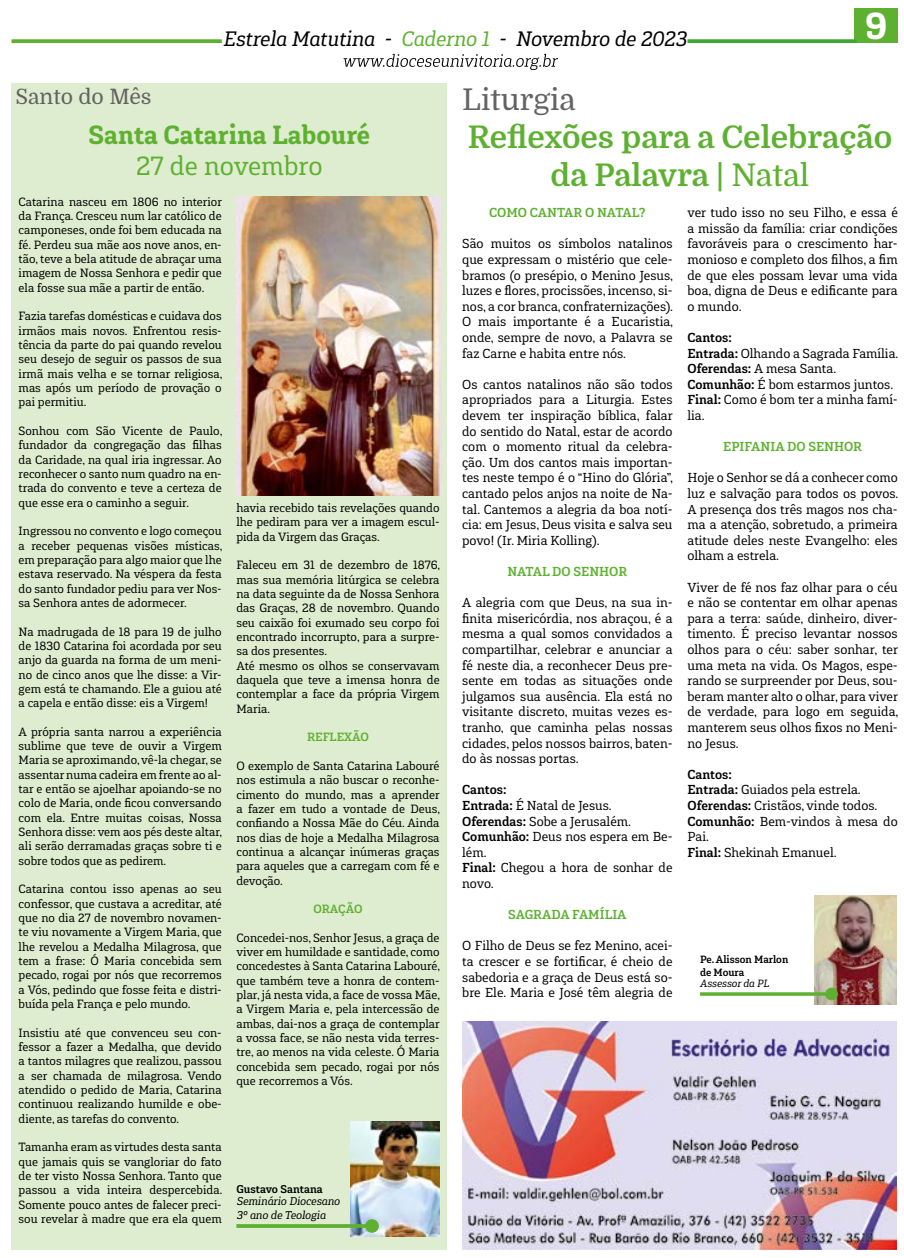
<style>
.page{position:relative;width:904px;height:1258px;background:#fff}
.page>*{position:absolute;margin:0;border:0;box-sizing:border-box;transform-origin:0 0}
.t1{font:900 37.5px "Gaspo Slab";color:#fff}
.t2{font:700 31.25px/37.5px "Domine";color:#5eb130;text-align:center}
.t3{font:30px "Domine";color:#646363}
.t4{font:900 26.25px "Gaspo Slab";color:#5eb130}
.t5{font:26.25px "Gaspo Slab";color:#5eb130}
.t6{font:21.25px "Domine";color:#646363}
.t7{font:italic 20.75px "Gaspo Slab";color:#000}
.t8{font:13px/15.6px "Gaspo Slab";color:#000;text-align:justify}
.t9{font:700 13px "Gaspo Slab";color:#5eb130}
.t10{font:12px/14.4px "Gaspo Slab";color:#000;text-align:justify}
.t11{font:700 12px "Gaspo Slab";color:#5eb130}
.t12{font:italic 11.25px "Gaspo Slab";color:#000}
.t13{font:700 11.25px "Gaspo Slab";color:#000}
.t14{font:700 10.5px/12.6px "Gaspo Slab";color:#000}
.t15{font:italic 10.5px "Gaspo Slab";color:#000}
.s1{color:#5eb130}
.s2{font-weight:400}
.s3{font-weight:700}
</style>
<div class="page">
<svg style="left:343px;top:54px;width:215px;height:16px"></svg>
<div style="left:854px;top:9px;width:43px;height:34px;background:#5eb130"></div>
<svg style="left:12px;top:39px;width:210px;height:4px"></svg>
<svg style="left:687px;top:39px;width:169px;height:4px"></svg>
<img style="left:462px;top:1021px;width:434px;height:228px">
<img style="left:814px;top:896px;width:82px;height:108px">
<svg style="left:700px;top:992px;width:125px;height:4px"></svg>
<div style="left:825px;top:988px;width:12px;height:12px;background:#5eb130;border-radius:50%"></div>
<div style="left:12px;top:83px;width:435px;height:1166px;background:#deeccf"></div>
<img style="left:350px;top:1121px;width:89px;height:115px">
<svg style="left:236px;top:1224px;width:129px;height:4px"></svg>
<div style="left:365px;top:1219px;width:14px;height:14px;background:#5eb130;border-radius:50%"></div>
<img style="left:236px;top:197px;width:205px;height:298px">
<h3 class="t7" style="left:223px;top:25px;width:465px">Estrela Matutina - <span class="s1">Caderno 1</span> - Novembro de 2023</h3>
<h1 class="t1" style="left:865px;top:1px;width:24px">9</h1>
<h3 class="t6" style="left:15px;top:85px;width:138px">Santo do Mês</h3>
<h3 class="t4" style="left:89px;top:117px;width:283px">Santa Catarina Labouré</h3>
<h3 class="t5" style="left:136px;top:149px;width:188px">27 de novembro</h3>
<p class="t10" style="left:19px;top:194px;width:205px">Catarina nasceu em 1806 no interior da França. Cresceu num lar católico de camponeses, onde foi bem educada na fé. Perdeu sua mãe aos nove anos, en&shy;tão, teve a bela atitude de abraçar uma imagem de Nossa Senhora e pedir que ela fosse sua mãe a partir de então.</p>
<p class="t10" style="left:19px;top:309px;width:205px">Fazia tarefas domésticas e cuidava dos irmãos mais novos. Enfrentou resis&shy;tência da parte do pai quando revelou seu desejo de seguir os passos de sua irmã mais velha e se tornar religiosa, mas após um período de provação o pai permitiu.</p>
<p class="t10" style="left:19px;top:423px;width:205px">Sonhou com São Vicente de Paulo, fundador da congregação das filhas da Caridade, na qual iria ingressar. Ao reconhecer o santo num quadro na en&shy;trada do convento e teve a certeza de que esse era o caminho a seguir.</p>
<p class="t10" style="left:19px;top:524px;width:205px">Ingressou no convento e logo começou a receber pequenas visões místicas, em preparação para algo maior que lhe estava reservado. Na véspera da festa do santo fundador pediu para ver Nos&shy;sa Senhora antes de adormecer.</p>
<p class="t10" style="left:19px;top:624px;width:205px">Na madrugada de 18 para 19 de julho de 1830 Catarina foi acordada por seu anjo da guarda na forma de um meni&shy;no de cinco anos que lhe disse: a Vir&shy;gem está te chamando. Ele a guiou até a capela e então disse: eis a Virgem!</p>
<p class="t10" style="left:19px;top:724px;width:205px">A própria santa narrou a experiência sublime que teve de ouvir a Virgem Maria se aproximando, vê-la chegar, se assentar numa cadeira em frente ao al&shy;tar e então se ajoelhar apoiando-se no colo de Maria, onde ficou conversando com ela. Entre muitas coisas, Nossa Senhora disse: vem aos pés deste altar, ali serão derramadas graças sobre ti e sobre todos que as pedirem.</p>
<p class="t10" style="left:19px;top:882px;width:205px">Catarina contou isso apenas ao seu confessor, que custava a acreditar, até que no dia 27 de novembro novamen&shy;te viu novamente a Virgem Maria, que lhe revelou a Medalha Milagrosa, que tem a frase: Ó Maria concebida sem pecado, rogai por nós que recorremos a Vós, pedindo que fosse feita e distri&shy;buída pela França e pelo mundo.</p>
<p class="t10" style="left:19px;top:1025px;width:205px">Insistiu até que convenceu seu con&shy;fessor a fazer a Medalha, que devido a tantos milagres que realizou, passou a ser chamada de milagrosa. Vendo atendido o pedido de Maria, Catarina continuou realizando humilde e obe&shy;diente, as tarefas do convento.</p>
<p class="t10" style="left:19px;top:1140px;width:205px">Tamanha eram as virtudes desta santa que jamais quis se vangloriar do fato de ter visto Nossa Senhora. Tanto que passou a vida inteira despercebida.<br>Somente pouco antes de falecer preci&shy;sou revelar à madre que era ela quem</p>
<p class="t10" style="left:236px;top:501px;width:205px">havia recebido tais revelações quando lhe pediram para ver a imagem escul&shy;pida da Virgem das Graças.</p>
<p class="t10" style="left:236px;top:558px;width:205px;text-align:left">Faleceu em 31 de dezembro de 1876, mas sua memória litúrgica se celebra na data seguinte da de Nossa Senhora das Graças, 28 de novembro. Quando seu caixão foi exumado seu corpo foi encontrado incorrupto, para a surpre&shy;sa dos presentes.<br>Até mesmo os olhos se conservavam daquela que teve a imensa honra de contemplar a face da própria Virgem<br>Maria.</p>
<p class="t11" style="left:307px;top:729px;width:63px">REFLEXÃO</p>
<p class="t10" style="left:236px;top:758px;width:205px">O exemplo de Santa Catarina Labouré nos estimula a não buscar o reconhe&shy;cimento do mundo, mas a aprender a fazer em tudo a vontade de Deus, confiando a Nossa Mãe do Céu. Ainda nos dias de hoje a Medalha Milagrosa continua a alcançar inúmeras graças para aqueles que a carregam com fé e devoção.</p>
<p class="t11" style="left:313px;top:901px;width:51px">ORAÇÃO</p>
<p class="t10" style="left:236px;top:930px;width:205px">Concedei-nos, Senhor Jesus, a graça de viver em humildade e santidade, como concedestes à Santa Catarina Labouré, que também teve a honra de contem&shy;plar, já nesta vida, a face de vossa Mãe, a Virgem Maria e, pela intercessão de ambas, dai-nos a graça de contemplar a vossa face, se não nesta vida terres&shy;tre, ao menos na vida celeste. Ó Maria concebida sem pecado, rogai por nós que recorremos a Vós.</p>
<p class="t13" style="left:236px;top:1182px;width:88px">Gustavo Santana</p>
<p class="t12" style="left:236px;top:1207px;width:91px">3º ano de Teologia</p>
<p class="t12" style="left:236px;top:1194px;width:105px">Seminário Diocesano</p>
<h3 class="t3" style="left:462px;top:83px;width:115px">Liturgia</h3>
<h2 class="t2" style="left:467px;top:119px;width:426px">Reflexões para a Celebração da Palavra | <span class="s2">Natal</span></h2>
<p class="t9" style="left:489px;top:204px;width:158px">COMO CANTAR O NATAL?</p>
<p class="t8" style="left:462px;top:236px;width:212px">São muitos os símbolos natalinos que expressam o mistério que cele&shy;bramos (o presépio, o Menino Jesus, luzes e flores, procissões, incenso, si&shy;nos, a cor branca, confraternizações).<br>O mais importante é a Eucaristia, onde, sempre de novo, a Palavra se faz Carne e habita entre nós.</p>
<p class="t8" style="left:462px;top:376px;width:212px">Os cantos natalinos não são todos apropriados para a Liturgia. Estes devem ter inspiração bíblica, falar do sentido do Natal, estar de acordo com o momento ritual da celebra&shy;ção. Um dos cantos mais importan&shy;tes neste tempo é o “Hino do Glória”, cantado pelos anjos na noite de Na&shy;tal. Cantemos a alegria da boa notí&shy;cia: em Jesus, Deus visita e salva seu povo! (Ir. Miria Kolling).</p>
<p class="t9" style="left:507px;top:563px;width:121px">NATAL DO SENHOR</p>
<p class="t8" style="left:462px;top:595px;width:212px">A alegria com que Deus, na sua in&shy;finita misericórdia, nos abraçou, é a mesma a qual somos convidados a compartilhar, celebrar e anunciar a fé neste dia, a reconhecer Deus pre&shy;sente em todas as situações onde julgamos sua ausência. Ela está no visitante discreto, muitas vezes es&shy;tranho, que caminha pelas nossas cidades, pelos nossos bairros, baten&shy;do às nossas portas.</p>
<p class="t8" style="left:462px;top:782px;width:212px;text-align:left"><span class="s3">Cantos:<br>Entrada:</span> É Natal de Jesus.<br><span class="s3">Oferendas:</span> Sobe a Jerusalém.<br><span class="s3">Comunhão:</span> Deus nos espera em Be&shy;lém.<br><span class="s3">Final:</span> Chegou a hora de sonhar de novo.</p>
<p class="t9" style="left:508px;top:906px;width:120px">SAGRADA FAMÍLIA</p>
<p class="t8" style="left:462px;top:938px;width:212px">O Filho de Deus se fez Menino, acei&shy;ta crescer e se fortificar, é cheio de sabedoria e a graça de Deus está so&shy;bre Ele. Maria e José têm alegria de</p>
<p class="t8" style="left:687px;top:205px;width:212px">ver tudo isso no seu Filho, e essa é a missão da família: criar condições favoráveis para o crescimento har&shy;monioso e completo dos filhos, a fim de que eles possam levar uma vida boa, digna de Deus e edificante para o mundo.</p>
<p class="t8" style="left:687px;top:330px;width:212px;text-align:left"><span class="s3">Cantos:<br>Entrada:</span> Olhando a Sagrada Família.<br><span class="s3">Oferendas:</span> A mesa Santa.<br><span class="s3">Comunhão:</span> É bom estarmos juntos.<br><span class="s3">Final:</span> Como é bom ter a minha famí&shy;lia.</p>
<p class="t9" style="left:723px;top:438px;width:140px">EPIFANIA DO SENHOR</p>
<p class="t8" style="left:687px;top:470px;width:212px">Hoje o Senhor se dá a conhecer como luz e salvação para todos os povos.<br>A presença dos três magos nos cha&shy;ma a atenção, sobretudo, a primeira atitude deles neste Evangelho: eles olham a estrela.</p>
<p class="t8" style="left:687px;top:579px;width:212px">Viver de fé nos faz olhar para o céu e não se contentar em olhar apenas para a terra: saúde, dinheiro, diver&shy;timento. É preciso levantar nossos olhos para o céu: saber sonhar, ter uma meta na vida. Os Magos, espe&shy;rando se surpreender por Deus, sou&shy;beram manter alto o olhar, para viver de verdade, para logo em seguida, manterem seus olhos fixos no Meni&shy;no Jesus.</p>
<p class="t8" style="left:687px;top:766px;width:212px;text-align:left"><span class="s3">Cantos:<br>Entrada:</span> Guiados pela estrela.<br><span class="s3">Oferendas:</span> Cristãos, vinde todos.<br><span class="s3">Comunhão:</span> Bem-vindos à mesa do<br>Pai.<br><span class="s3">Final:</span> Shekinah Emanuel.</p>
<p class="t14" style="left:700px;top:953px;width:90px">Pe. Alisson Marlon de Moura</p>
<p class="t15" style="left:700px;top:976px;width:71px">Assessor da PL</p>
</div>
